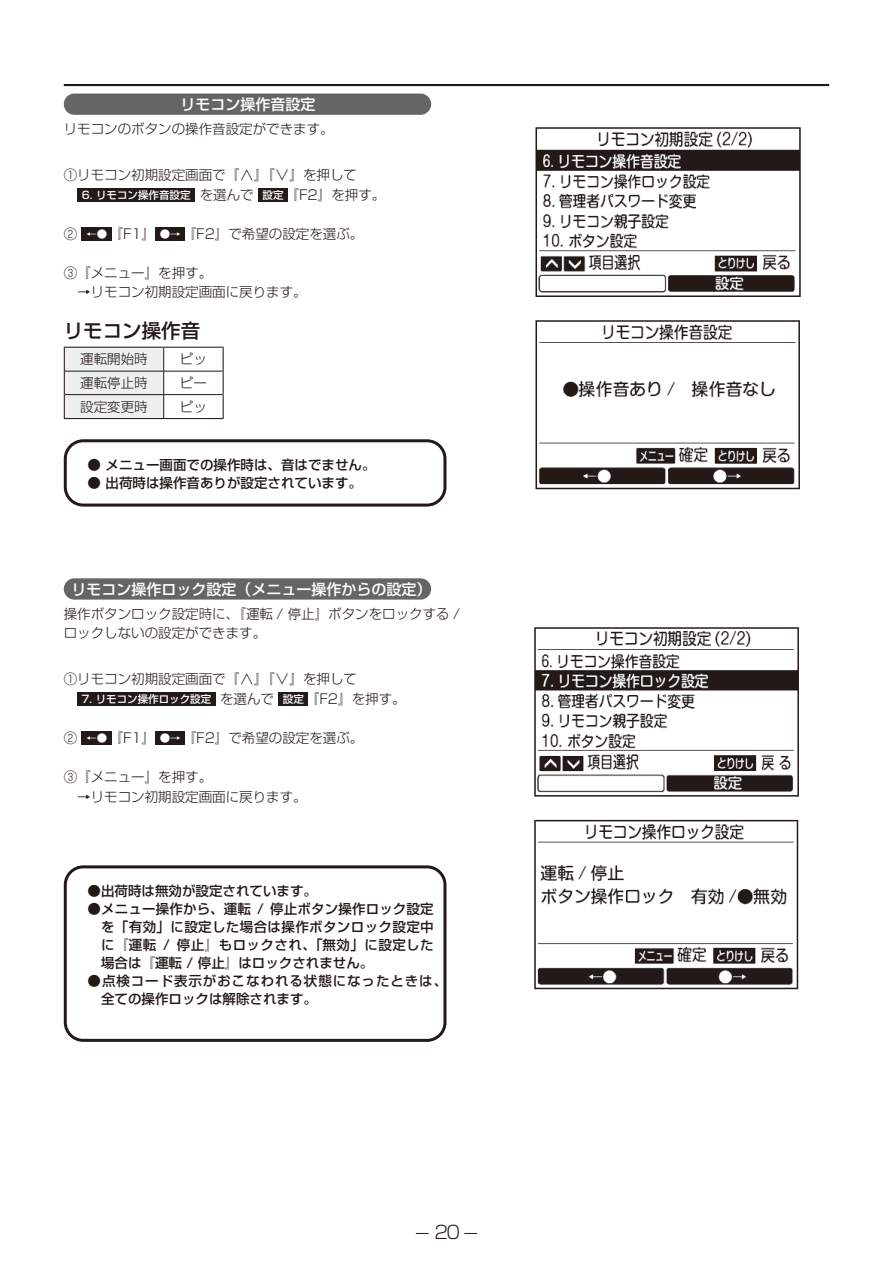
<style>
.page{position:relative;width:893px;height:1263px;background:#fff}
.page>*{position:absolute;margin:0;border:0;box-sizing:border-box;transform-origin:0 0}
.t1{font:19.5px "Shin Go Pro Medium 90 pv RKSJ H";color:#231916}
.t2{font:18px "Shin Go Pro Light 90 pv RKSJ H";color:#231916}
.t3{font:15px "Shin Go Pro Medium 90 pv RKSJ H";color:#fff}
.t4{font:13.5px/19.5px "Shin Go Pro Light 90 pv RKSJ H";color:#231916}
.t5{font:13.5px/18px "Shin Go Pro Medium 90 pv RKSJ H";color:#231916;text-align:justify}
.t6{font:13.5px/18px "Shin Go Pro Medium 90 pv RKSJ H";letter-spacing:.07em;color:#231916}
.t7{font:10.5px "Shin Go Pro Medium 90 pv RKSJ H";color:#fff}
.s1{font-size:15px}
.s2{font-family:"Shin Go Pro Light 90 pv RKSJ H";font-size:13.5px;color:#231916}
.s3{font-family:"Shin Go Pro Medium 90 pv RKSJ H";font-size:10.5px;color:#fff}
</style>
<div class="page">
<hr style="left:64px;top:84px;width:765px;height:2px;background:#231916">
<svg style="left:416px;top:1233px;width:13px;height:1px"></svg>
<svg style="left:464px;top:1233px;width:13px;height:1px"></svg>
<div style="left:64px;top:94px;width:367px;height:21px;background:#666565;border-radius:11px"></div>
<div style="left:77px;top:188px;width:118px;height:14px;background:#231916"></div>
<div style="left:258px;top:188px;width:30px;height:14px;background:#231916"></div>
<div style="left:82px;top:227px;width:30px;height:14px;background:#231916"></div>
<div style="left:155px;top:227px;width:30px;height:14px;background:#231916"></div>
<div style="left:64px;top:439px;width:382px;height:68px;border:3px solid #231916;border-radius:18px"></div>
<div style="left:64px;top:578px;width:367px;height:22px;background:#666565;border-radius:11px"></div>
<div style="left:77px;top:692px;width:139px;height:14px;background:#231916"></div>
<div style="left:279px;top:692px;width:29px;height:14px;background:#231916"></div>
<div style="left:82px;top:731px;width:30px;height:14px;background:#231916"></div>
<div style="left:155px;top:731px;width:30px;height:14px;background:#231916"></div>
<div style="left:64px;top:865px;width:382px;height:177px;border:3px solid #231916;border-radius:18px"></div>
<img style="left:535px;top:127px;width:266px;height:363px">
<img style="left:534px;top:627px;width:265px;height:363px">
<hr style="left:65px;top:371px;width:158px;height:1px;background:#231916">
<hr style="left:65px;top:394px;width:158px;height:1px;background:#231916">
<hr style="left:164px;top:347px;width:60px;height:1px;background:#231916">
<svg style="left:64px;top:347px;width:100px;height:71px"></svg>
<svg style="left:223px;top:348px;width:1px;height:70px"></svg>
<hr style="left:64px;top:418px;width:160px;height:1px;background:#231916">
<p class="t3" style="left:180px;top:98px;width:136px">リモコン操作音設定</p>
<p class="t4" style="left:64px;top:121px;width:271px">リモコンのボタンの操作音設定ができます。</p>
<p class="t4" style="left:64px;top:167px;width:295px">①リモコン初期設定画面で『<span class="s1">&lt;</span>』『<span class="s1">&gt;</span>』を押して</p>
<p class="t7" style="left:82px;top:191px;width:305px">6. リモコン操作音設定 <span class="s2">を選んで</span> 設定<span class="s2">『F2』を押す。</span></p>
<p class="t4" style="left:64px;top:226px;width:301px">② <span class="s3">←●</span> 『F1』 <span class="s3">●→</span> 『F2』で希望の設定を選ぶ。</p>
<p class="t4" style="left:64px;top:265px;width:244px">③『メニュー』を押す。<br>　→リモコン初期設定画面に戻ります。</p>
<h1 class="t1" style="left:64px;top:323px;width:138px">リモコン操作音</h1>
<p class="t4" style="left:80px;top:351px;width:69px">運転開始時</p>
<p class="t4" style="left:180px;top:351px;width:28px">ピッ</p>
<p class="t4" style="left:80px;top:375px;width:69px">運転停止時</p>
<p class="t4" style="left:180px;top:375px;width:28px">ピー</p>
<p class="t4" style="left:80px;top:399px;width:69px">設定変更時</p>
<p class="t4" style="left:180px;top:399px;width:28px">ピッ</p>
<p class="t5" style="left:88px;top:457px;width:289px">● メニュー画面での操作時は、音はでません。</p>
<p class="t5" style="left:88px;top:475px;width:276px">● 出荷時は操作音ありが設定されています。</p>
<p class="t3" style="left:72px;top:583px;width:361px">リモコン操作ロック設定（メニュー操作からの設定）</p>
<p class="t4" style="left:64px;top:606px;width:398px">操作ボタンロック設定時に、『運転 / 停止』ボタンをロックする /ロックしないの設定ができます。</p>
<p class="t4" style="left:64px;top:671px;width:295px">①リモコン初期設定画面で『<span class="s1">&lt;</span>』『<span class="s1">&gt;</span>』を押して</p>
<p class="t7" style="left:82px;top:695px;width:326px">7. リモコン操作ロック設定 <span class="s2">を選んで</span> 設定<span class="s2">『F2』を押す。</span></p>
<p class="t4" style="left:64px;top:730px;width:301px">② <span class="s3">←●</span> 『F1』 <span class="s3">●→</span> 『F2』で希望の設定を選ぶ。</p>
<p class="t4" style="left:64px;top:769px;width:244px">③『メニュー』を押す。<br>　→リモコン初期設定画面に戻ります。</p>
<p class="t5" style="left:88px;top:883px;width:231px">●出荷時は無効が設定されています。</p>
<p class="t5" style="left:101px;top:901px;width:334px;text-indent:-14px">●メニュー操作から、運転 / 停止ボタン操作ロック設定を「有効」に設定した場合は操作ボタンロック設定中に『運転 / 停止』もロックされ､「無効」に設定した場合は『運転 / 停止』はロックされません。</p>
<p class="t6" style="left:101px;top:973px;width:348px;text-indent:-14px">●点検コード表示がおこなわれる状態になったときは、全ての操作ロックは解除されます。</p>
<h2 class="t2" style="left:435px;top:1226px;width:27px">20</h2>
</div>
